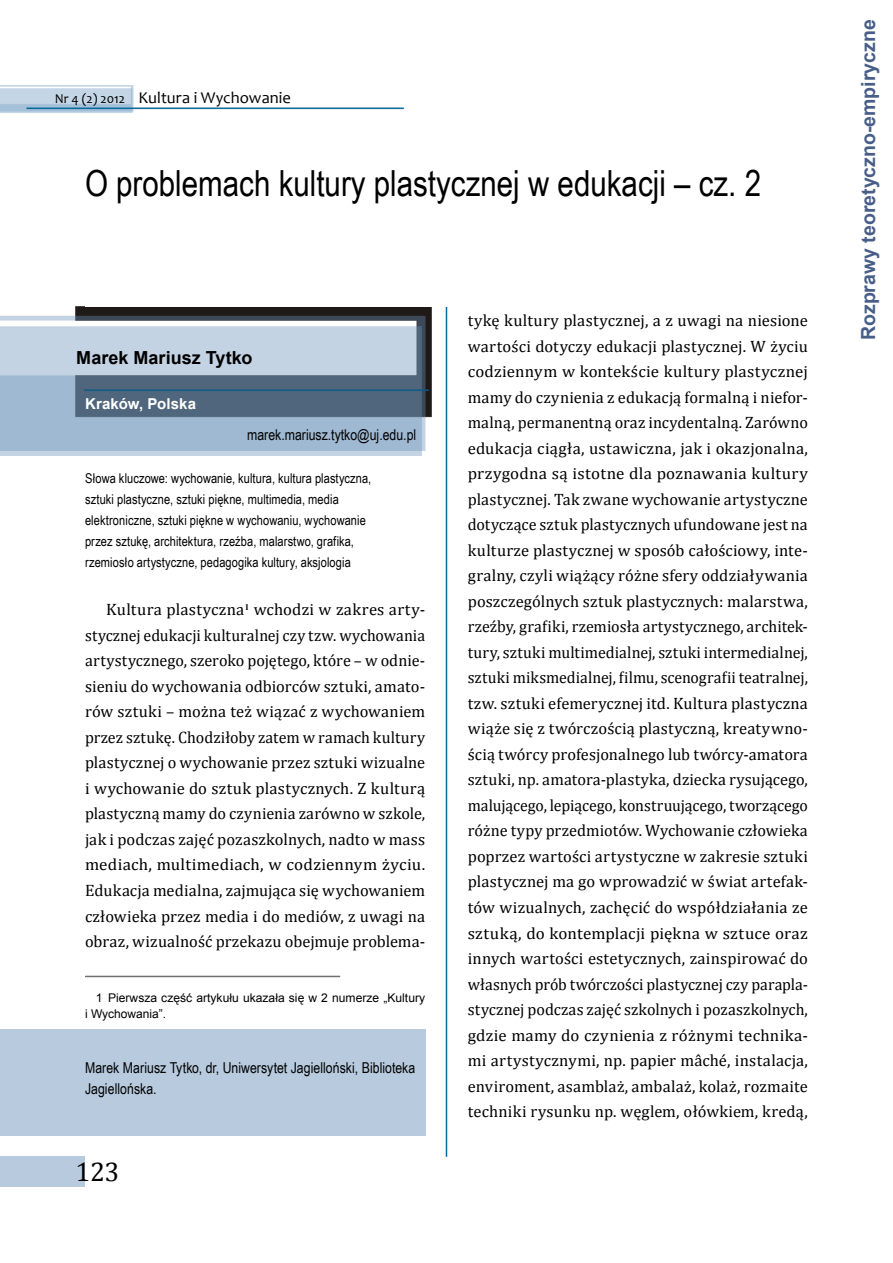
<style>
.page{position:relative;width:893px;height:1263px;background:#fff}
.page>*{position:absolute;margin:0;border:0;box-sizing:border-box;transform-origin:0 0}
.t1{font:36px "Arial Narrow";color:#000}
.t2{font:27px "Cambria";color:#000}
.t3{font:700 19.5px "Arial";color:#485e88}
.t4{font:700 18px "Arial";letter-spacing:.005em;color:#000}
.t5{font:16.5px/25.5px "Cambria";letter-spacing:.01em;color:#000;text-align:justify}
.t6{font:16.5px "Candara";letter-spacing:.005em;color:#000}
.t7{font:15px/21px "Arial Narrow";color:#000}
.t8{font:700 15px "Arial";letter-spacing:.005em;color:#fff}
.t9{font:13.5px/21px "Arial Narrow";letter-spacing:.005em;color:#000}
.t10{font:13.5px "Candara";color:#000}
.t11{font:12px/16.5px "Arial";color:#000}
</style>
<div class="page">
<img style="left:0;top:85px;width:403px;height:27px">
<hr style="left:446px;top:170px;width:1px;height:987px;background:#006b9b">
<img style="left:0;top:306px;width:432px;height:149px">
<div style="left:85px;top:170px;width:723px;height:136px;background:#fff"></div>
<div style="left:0;top:1029px;width:425px;height:106px;background:#b7cade"></div>
<hr style="left:85px;top:976px;width:255px;height:1px;background:#6d6e71">
<p class="t10" style="left:55px;top:90px;width:72px">Nr 4 (2) 2012</p>
<p class="t6" style="left:139px;top:87px;width:154px">Kultura i Wychowanie</p>
<h1 class="t1" style="left:85px;top:157px;width:677px">O problemach kultury plastycznej w edukacji – cz. 2</h1>
<p class="t4" style="left:76px;top:346px;width:178px">Marek Mariusz Tytko</p>
<p class="t8" style="left:85px;top:394px;width:112px">Kraków, Polska</p>
<p class="t7" style="left:247px;top:423px;width:171px">marek.mariusz.tytko@uj.edu.pl</p>
<p class="t9" style="left:85px;top:467px;width:288px">Słowa kluczowe: wychowanie, kultura, kultura plastyczna, sztuki plastyczne, sztuki piękne, multimedia, media elektroniczne, sztuki piękne w wychowaniu, wychowanie przez sztukę, architektura, rzeźba, malarstwo, grafika, rzemiosło artystyczne, pedagogika kultury, aksjologia</p>
<p class="t5" style="left:85px;top:597px;width:342px;text-indent:21px">Kultura plastyczna<sup>1</sup> wchodzi w zakres arty&shy;stycznej edukacji kulturalnej czy tzw. wychowania artystycznego, szeroko pojętego, które – w odnie&shy;sieniu do wychowania odbiorców sztuki, amato&shy;rów sztuki – można też wiązać z wychowaniem przez sztukę. Chodziłoby zatem w ramach kultury plastycznej o wychowanie przez sztuki wizualne i wychowanie do sztuk plastycznych. Z kulturą plastyczną mamy do czynienia zarówno w szkole, jak i podczas zajęć pozaszkolnych, nadto w mass mediach, multimediach, w codziennym życiu.<br>Edukacja medialna, zajmująca się wychowaniem człowieka przez media i do mediów, z uwagi na obraz, wizualność przekazu obejmuje problema-</p>
<p class="t11" style="left:85px;top:990px;width:342px;text-indent:11px">1 Pierwsza część artykułu ukazała się w 2 numerze „Kultury i Wychowania”.</p>
<p class="t7" style="left:85px;top:1057px;width:332px">Marek Mariusz Tytko, dr, Uniwersytet Jagielloński, Biblioteka<br>Jagiellońska.</p>
<h2 class="t2" style="left:75px;top:1156px;width:45px">123</h2>
<p class="t5" style="left:468px;top:308px;width:342px">tykę kultury plastycznej, a z uwagi na niesione wartości dotyczy edukacji plastycznej. W życiu codziennym w kontekście kultury plastycznej mamy do czynienia z edukacją formalną i niefor&shy;malną, permanentną oraz incydentalną. Zarówno edukacja ciągła, ustawiczna, jak i okazjonalna, przygodna są istotne dla poznawania kultury plastycznej. Tak zwane wychowanie artystyczne dotyczące sztuk plastycznych ufundowane jest na kulturze plastycznej w sposób całościowy, inte&shy;gralny, czyli wiążący różne sfery oddziaływania poszczególnych sztuk plastycznych: malarstwa, rzeźby, grafiki, rzemiosła artystycznego, architek&shy;tury, sztuki multimedialnej, sztuki intermedialnej, sztuki miksmedialnej, filmu, scenografii teatralnej, tzw. sztuki efemerycznej itd. Kultura plastyczna wiąże się z twórczością plastyczną, kreatywno&shy;ścią twórcy profesjonalnego lub twórcy-amatora sztuki, np. amatora-plastyka, dziecka rysującego, malującego, lepiącego, konstruującego, tworzącego różne typy przedmiotów. Wychowanie człowieka poprzez wartości artystyczne w zakresie sztuki plastycznej ma go wprowadzić w świat artefak&shy;tów wizualnych, zachęcić do współdziałania ze sztuką, do kontemplacji piękna w sztuce oraz innych wartości estetycznych, zainspirować do własnych prób twórczości plastycznej czy parapla&shy;stycznej podczas zajęć szkolnych i pozaszkolnych, gdzie mamy do czynienia z różnymi technika&shy;mi artystycznymi, np. papier mâché, instalacja, enviroment, asamblaż, ambalaż, kolaż, rozmaite techniki rysunku np. węglem, ołówkiem, kredą,</p>
<p class="t3" style="left:856px;top:340px;width:322px;rotate:-90deg">Rozprawy teoretyczno-empiryczne</p>
</div>
